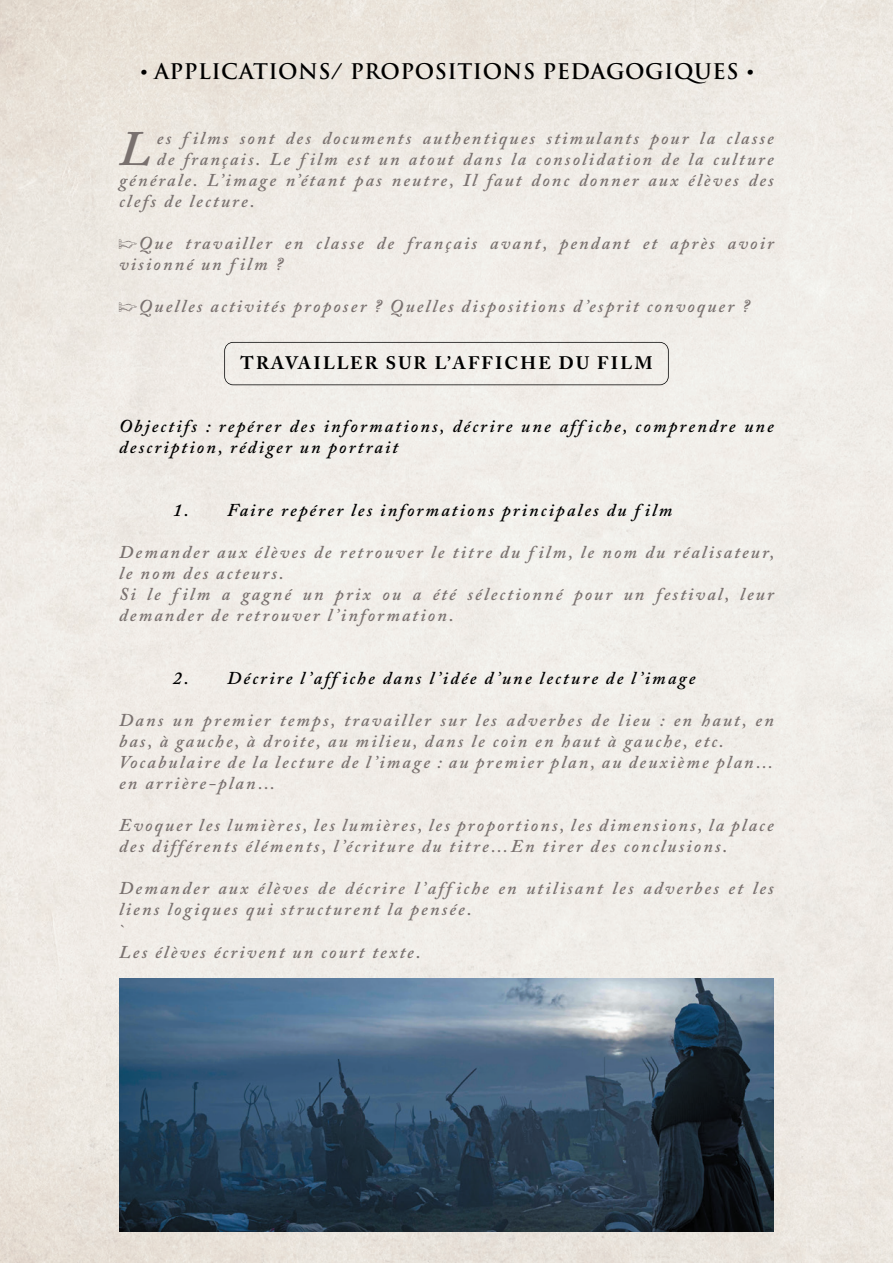
<style>
.page{position:relative;width:893px;height:1263px;background:#fff}
.page>*{position:absolute;margin:0;border:0;box-sizing:border-box;transform-origin:0 0}
.t1{font:italic 600 49.2px "Adobe Caslon Pro";color:#79716f}
.t2{font:700 21px "Trajan";letter-spacing:.025em;color:#000}
.t3{font:italic 600 18px/21px "Adobe Caslon Pro";letter-spacing:.12em;color:#79716f}
.t4{font:italic 600 18px/21px "Adobe Caslon Pro";letter-spacing:.12em;color:#000}
.t5{font:700 18px "Adobe Caslon Pro";letter-spacing:.12em;color:#000}
.s1{font-family:"Adobe Caslon Pro";font-weight:600;font-style:italic}
</style>
<div class="page">
<img style="left:0;top:0;width:893px;height:1263px">
<div style="left:224px;top:342px;width:445px;height:43px;background:#f1eee9"></div>
<img style="left:119px;top:978px;width:655px;height:253px">
<p class="t2" style="left:140px;top:59px;width:615px"><span class="s1">•</span> APPLICATIONS/ PROPOSITIONS PEDAGOGIQUES <span class="s1">•</span></p>
<h1 class="t1" style="left:119px;top:119px;width:33px">L</h1>
<p class="t3" style="left:157px;top:127px;width:618px">es f ilms sont des documents authentiques stimulants pour la classe</p>
<p class="t3" style="left:157px;top:148px;width:618px">de français. Le f ilm est un atout dans la consolidation de la culture</p>
<p class="t3" style="left:119px;top:169px;width:656px">générale. L’image n’étant pas neutre, Il faut donc donner aux élèves des</p>
<p class="t3" style="left:119px;top:190px;width:137px">clefs de lecture.</p>
<p class="t3" style="left:119px;top:232px;width:656px">•Que travailler en classe de français avant, pendant et après avoir visionné un f ilm ?</p>
<p class="t3" style="left:119px;top:295px;width:632px">•Quelles activités proposer ? Quelles dispositions d’esprit convoquer ?</p>
<p class="t5" style="left:240px;top:353px;width:414px">TRAVAILLER SUR L’AFFICHE DU FILM</p>
<p class="t4" style="left:119px;top:416px;width:656px">Objectifs : repérer des informations, décrire une aff iche, comprendre une description, rédiger un portrait</p>
<p class="t4" style="left:173px;top:500px;width:501px">1. Faire repérer les informations principales du f ilm</p>
<p class="t3" style="left:119px;top:542px;width:657px">Demander aux élèves de retrouver le titre du f ilm, le nom du réalisateur, le nom des acteurs.<br>Si le f ilm a gagné un prix ou a été sélectionné pour un festival, leur demander de retrouver l’information.</p>
<p class="t4" style="left:173px;top:668px;width:524px">2. Décrire l’aff iche dans l’idée d’une lecture de l’image</p>
<p class="t3" style="left:119px;top:710px;width:656px">Dans un premier temps, travailler sur les adverbes de lieu : en haut, en bas, à gauche, à droite, au milieu, dans le coin en haut à gauche, etc.<br>Vocabulaire de la lecture de l’image : au premier plan, au deuxième plan… en arrière-plan…</p>
<p class="t3" style="left:119px;top:815px;width:656px">Evoquer les lumières, les lumières, les proportions, les dimensions, la place des différents éléments, l’écriture du titre…En tirer des conclusions.</p>
<p class="t3" style="left:119px;top:878px;width:656px">Demander aux élèves de décrire l’aff iche en utilisant les adverbes et les liens logiques qui structurent la pensée.<br>`<br>Les élèves écrivent un court texte.</p>
</div>
